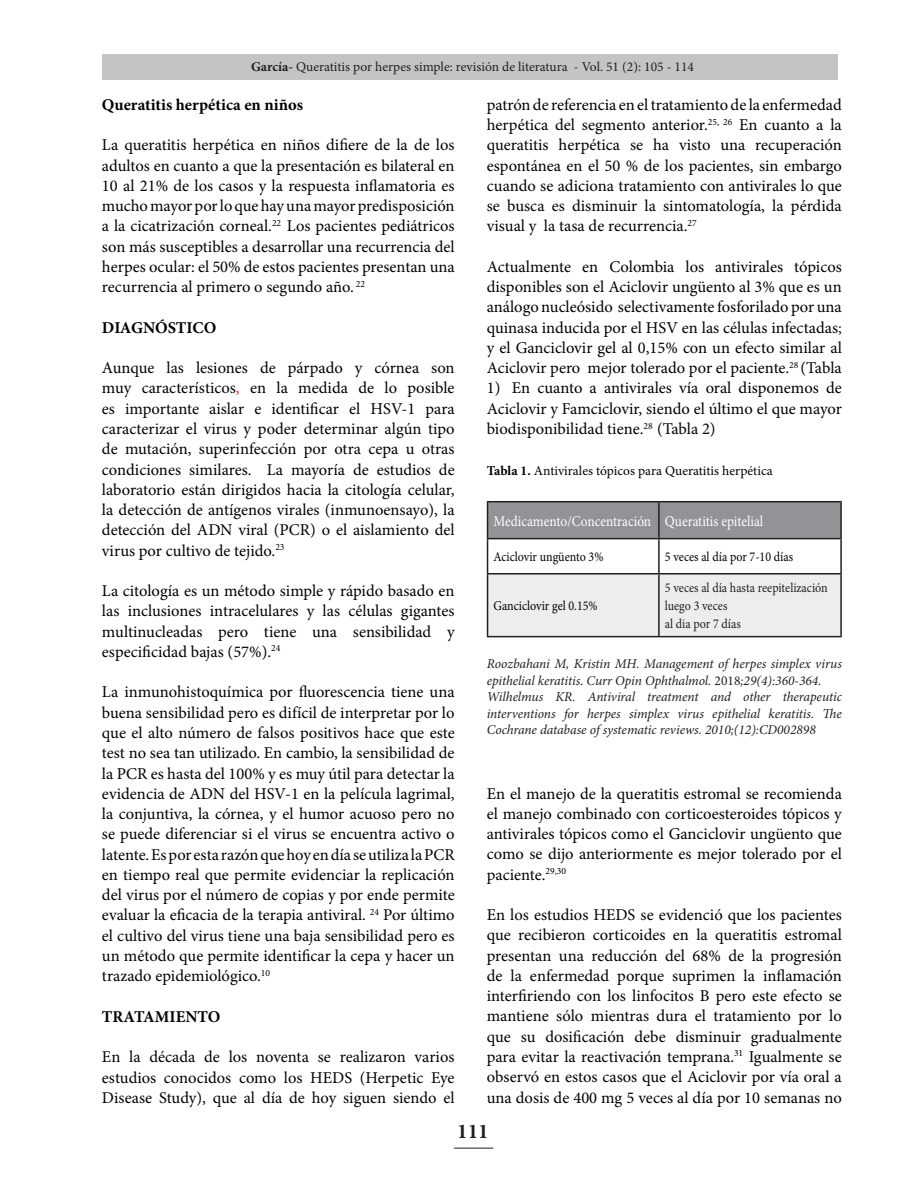
<style>
.page{position:relative;width:922px;height:1190px;background:#fff}
.page>*{position:absolute;margin:0;border:0;box-sizing:border-box;transform-origin:0 0}
.t1{font:700 21px "Minion Pro";color:#231f20}
.t2{font:16.5px/20.2px "Minion Pro";color:#010202;text-align:justify}
.t3{font:700 16.5px "Minion Pro";color:#010202}
.t4{font:15px "Minion Pro";color:#fff;scale:.89 1}
.t5{font:italic 13.5px/16.5px "Minion Pro";letter-spacing:-.01em;color:#231f20}
.t6{font:13.5px "Minion Pro";color:#231f20}
.t7{font:13.5px "Minion Pro";color:#010202;scale:.89 1}
.t8{font:13.5px/18px "Minion Pro";color:#231f20;scale:.89 1}
.t9{font:13.5px "Minion Pro";color:#010202}
.s1{font-weight:700}
.s2{color:#ed2024}
.s3{color:#231f20}
.s4{font-style:normal}
</style>
<div class="page">
<div style="left:102px;top:54px;width:735px;height:25px;background:#c2c4c6"></div>
<hr style="left:454px;top:1147px;width:39px;height:1px;background:#231f20">
<div style="left:488px;top:502px;width:352px;height:35px;background:#919396"></div>
<div style="left:488px;top:574px;width:352px;height:61px;background:#ededee"></div>
<hr style="left:487px;top:501px;width:171px;height:1px;background:#231f20">
<hr style="left:487px;top:502px;width:1px;height:35px;background:#231f20">
<hr style="left:658px;top:501px;width:183px;height:1px;background:#231f20">
<hr style="left:658px;top:502px;width:1px;height:35px;background:#231f20">
<hr style="left:840px;top:502px;width:1px;height:35px;background:#231f20">
<hr style="left:487px;top:537px;width:171px;height:2px;background:#231f20">
<hr style="left:487px;top:539px;width:1px;height:34px;background:#231f20">
<hr style="left:658px;top:537px;width:183px;height:2px;background:#231f20">
<hr style="left:658px;top:539px;width:1px;height:34px;background:#231f20">
<hr style="left:840px;top:539px;width:1px;height:34px;background:#231f20">
<hr style="left:487px;top:573px;width:171px;height:1px;background:#231f20">
<hr style="left:487px;top:574px;width:1px;height:61px;background:#231f20">
<hr style="left:658px;top:573px;width:183px;height:1px;background:#231f20">
<hr style="left:658px;top:574px;width:1px;height:61px;background:#231f20">
<hr style="left:840px;top:574px;width:1px;height:61px;background:#231f20">
<hr style="left:487px;top:635px;width:354px;height:2px;background:#231f20">
<p class="t6" style="left:251px;top:61px;width:444px"><span class="s1">García-</span> Queratitis por herpes simple: revisión de literatura - Vol. 51 (2): 105 - 114</p>
<p class="t3" style="left:102px;top:98px;width:202px">Queratitis herpética en niños</p>
<p class="t2" style="left:102px;top:136px;width:354px">La queratitis herpética en niños difiere de la de los adultos en cuanto a que la presentación es bilateral en 10 al 21% de los casos y la respuesta inflamatoria es mucho mayor por lo que hay una mayor predisposición a la cicatrización corneal.<sup>22</sup> Los pacientes pediátricos son más susceptibles a desarrollar una recurrencia del herpes ocular: el 50% de estos pacientes presentan una recurrencia al primero o segundo año. <sup>22</sup></p>
<p class="t3" style="left:102px;top:321px;width:116px">DIAGNÓSTICO</p>
<p class="t2" style="left:102px;top:359px;width:354px">Aunque las lesiones de párpado y córnea son muy característicos<span class="s2">,</span> en la medida de lo posible es importante aislar e identificar el HSV-1 para caracterizar el virus y poder determinar algún tipo de mutación, superinfección por otra cepa u otras condiciones similares. La mayoría de estudios de laboratorio están dirigidos hacia la citología celular, la detección de antígenos virales (inmunoensayo), la detección del ADN viral (PCR) o el aislamiento del virus por cultivo de tejido.<sup>23</sup></p>
<p class="t2" style="left:102px;top:582px;width:354px">La citología es un método simple y rápido basado en las inclusiones intracelulares y las células gigantes multinucleadas pero tiene una sensibilidad y especificidad bajas (57%).<sup>24</sup></p>
<p class="t2" style="left:102px;top:683px;width:354px">La inmunohistoquímica por fluorescencia tiene una buena sensibilidad pero es difícil de interpretar por lo que el alto número de falsos positivos hace que este test no sea tan utilizado. En cambio, la sensibilidad de la PCR es hasta del 100% y es muy útil para detectar la evidencia de ADN del HSV-1 en la película lagrimal, la conjuntiva, la córnea, y el humor acuoso pero no se puede diferenciar si el virus se encuentra activo o latente. Es por esta razón que hoy en día se utiliza la PCR en tiempo real que permite evidenciar la replicación del virus por el número de copias y por ende permite evaluar la eficacia de la terapia antiviral. <sup>24</sup> Por último el cultivo del virus tiene una baja sensibilidad pero es un método que permite identificar la cepa y hacer un trazado epidemiológico.<sup>10</sup></p>
<p class="t3" style="left:102px;top:1009px;width:120px">TRATAMIENTO</p>
<p class="t2" style="left:102px;top:1047px;width:354px">En la década de los noventa se realizaron varios estudios conocidos como los HEDS (Herpetic Eye Disease Study), que al día de hoy siguen siendo el</p>
<p class="t2" style="left:487px;top:96px;width:356px">patrón de referencia en el tratamiento de la enfermedad herpética del segmento anterior.<sup>25,</sup> <sup>26</sup> En cuanto a la queratitis herpética se ha visto una recuperación espontánea en el 50 % de los pacientes, sin embargo cuando se adiciona tratamiento con antivirales lo que se busca es disminuir la sintomatología, la pérdida visual y la tasa de recurrencia.<sup>27</sup></p>
<p class="t2" style="left:487px;top:258px;width:356px">Actualmente en Colombia los antivirales tópicos disponibles son el Aciclovir ungüento al 3% que es un análogo nucleósido selectivamente fosforilado por una quinasa inducida por el HSV en las células infectadas<span class="s3">; </span>y el Ganciclovir gel al 0,15% con un efecto similar al Aciclovir pero mejor tolerado por el paciente.<sup>28</sup> (Tabla</p>
<p class="t2" style="left:487px;top:379px;width:356px">1) En cuanto a antivirales vía oral disponemos de Aciclovir y Famciclovir, siendo el último el que mayor biodisponibilidad tiene.<sup>28</sup> (Tabla 2)</p>
<p class="t9" style="left:487px;top:465px;width:287px"><span class="s1">Tabla 1.</span> Antivirales tópicos para Queratitis herpética</p>
<p class="t4" style="left:493px;top:515px;width:304px">Medicamento/Concentración Queratitis epitelial</p>
<p class="t7" style="left:493px;top:551px;width:125px">Aciclovir ungüento 3%</p>
<p class="t7" style="left:664px;top:551px;width:146px">5 veces al día por 7-10 días</p>
<p class="t7" style="left:493px;top:600px;width:118px">Ganciclovir gel 0.15%</p>
<p class="t8" style="left:664px;top:579px;width:184px">5 veces al día hasta reepitelización luego 3 veces<br>al dia por 7 días</p>
<p class="t5" style="left:487px;top:656px;width:356px">Roozbahani M, Kristin MH. Management of herpes simplex virus epithelial keratitis. Curr Opin Ophthalmol. <span class="s4">2018</span>;29(4):360-364.<br>Wilhelmus KR. Antiviral treatment and other therapeutic interventions for herpes simplex virus epithelial keratitis. The Cochrane database of systematic reviews. 2010;(12):CD002898</p>
<p class="t2" style="left:486px;top:784px;width:356px">En el manejo de la queratitis estromal se recomienda el manejo combinado con corticoesteroides tópicos y antivirales tópicos como el Ganciclovir ungüento que como se dijo anteriormente es mejor tolerado por el paciente.<sup>29,30</sup></p>
<p class="t2" style="left:486px;top:905px;width:356px">En los estudios HEDS se evidenció que los pacientes que recibieron corticoides en la queratitis estromal presentan una reducción del 68% de la progresión de la enfermedad porque suprimen la inflamación interfiriendo con los linfocitos B pero este efecto se mantiene sólo mientras dura el tratamiento por lo que su dosificación debe disminuir gradualmente para evitar la reactivación temprana.<sup>31</sup> Igualmente se observó en estos casos que el Aciclovir por vía oral a una dosis de 400 mg 5 veces al día por 10 semanas no</p>
<p class="t1" style="left:457px;top:1122px;width:33px">111</p>
</div>
